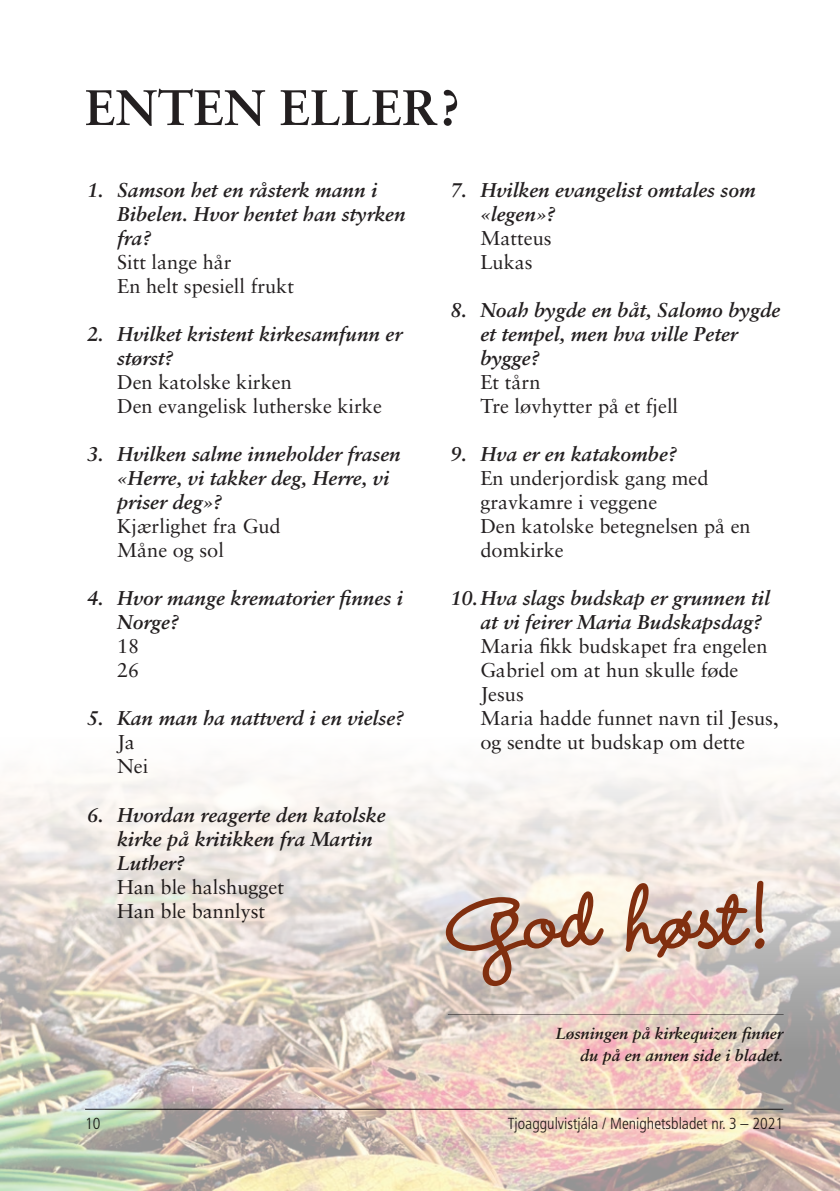
<style>
.page{position:relative;width:840px;height:1191px;background:#fff}
.page>*{position:absolute;margin:0;border:0;box-sizing:border-box;transform-origin:0 0}
.t1{font:700 109.6px "Wendy LP";color:#812f0f}
.t2{font:700 50px "Sabon";color:#231f20}
.t3{font:italic 700 20px/24px "Sabon";color:#231f20}
.t4{font:20px/24px "Sabon";color:#231f20}
.t5{font:italic 700 16px/22px "Sabon";color:#231f20;text-align:right}
.t6{font:300 condensed 16px "Frutiger";color:#231f20}
</style>
<div class="page">
<img style="left:0;top:767px;width:839px;height:424px">
<h2 class="t2" style="left:85px;top:77px;width:376px">ENTEN ELLER?</h2>
<p class="t3" style="left:117px;top:178px;width:290px;text-indent:-30px">1. Samson het en råsterk mann i<br>Bibelen. Hvor hentet han styrken fra?</p>
<p class="t4" style="left:117px;top:250px;width:178px">Sitt lange hår<br>En helt spesiell frukt</p>
<p class="t3" style="left:117px;top:322px;width:286px;text-indent:-30px">2. Hvilket kristent kirkesamfunn er størst?</p>
<p class="t4" style="left:117px;top:370px;width:266px">Den katolske kirken<br>Den evangelisk lutherske kirke</p>
<p class="t3" style="left:117px;top:442px;width:285px;text-indent:-30px">3. Hvilken salme inneholder frasen «Herre, vi takker deg, Herre, vi priser deg»?</p>
<p class="t4" style="left:117px;top:514px;width:165px">Kjærlighet fra Gud<br>Måne og sol</p>
<p class="t3" style="left:117px;top:586px;width:287px;text-indent:-30px">4. Hvor mange krematorier finnes i<br>Norge?</p>
<p class="t4" style="left:117px;top:634px;width:24px">18<br>26</p>
<p class="t3" style="left:87px;top:706px;width:318px">5. Kan man ha nattverd i en vielse?</p>
<p class="t4" style="left:117px;top:730px;width:33px">Ja<br>Nei</p>
<p class="t3" style="left:117px;top:802px;width:270px;text-indent:-30px">6. Hvordan reagerte den katolske kirke på kritikken fra Martin<br>Luther?</p>
<p class="t4" style="left:117px;top:874px;width:168px">Han ble halshugget<br>Han ble bannlyst</p>
<p class="t3" style="left:480px;top:178px;width:277px;text-indent:-30px">7. Hvilken evangelist omtales som «legen»?</p>
<p class="t4" style="left:480px;top:226px;width:73px">Matteus<br>Lukas</p>
<p class="t3" style="left:480px;top:298px;width:301px;text-indent:-30px">8. Noah bygde en båt, Salomo bygde et tempel, men hva ville Peter bygge?</p>
<p class="t4" style="left:480px;top:370px;width:199px">Et tårn<br>Tre løvhytter på et fjell</p>
<p class="t3" style="left:450px;top:442px;width:228px">9. Hva er en katakombe?</p>
<p class="t4" style="left:480px;top:466px;width:272px">En underjordisk gang med gravkamre i veggene<br>Den katolske betegnelsen på en domkirke</p>
<p class="t3" style="left:480px;top:586px;width:291px;text-indent:-30px">10.Hva slags budskap er grunnen til at vi feirer Maria Budskapsdag?</p>
<p class="t4" style="left:480px;top:634px;width:299px">Maria fikk budskapet fra engelen<br>Gabriel om at hun skulle føde<br>Jesus<br>Maria hadde funnet navn til Jesus, og sendte ut budskap om dette</p>
<h1 class="t1" style="left:445px;top:852px;width:328px">God høst!</h1>
<p class="t5" style="left:555px;top:1022px;width:229px">Løsningen på kirkequizen finner du på en annen side i bladet.</p>
<p class="t6" style="left:85px;top:1114px;width:17px">10</p>
<p class="t6" style="left:507px;top:1114px;width:277px">Tjoaggulvistjála / Menighetsbladet nr. 3 – 2021</p>
</div>
